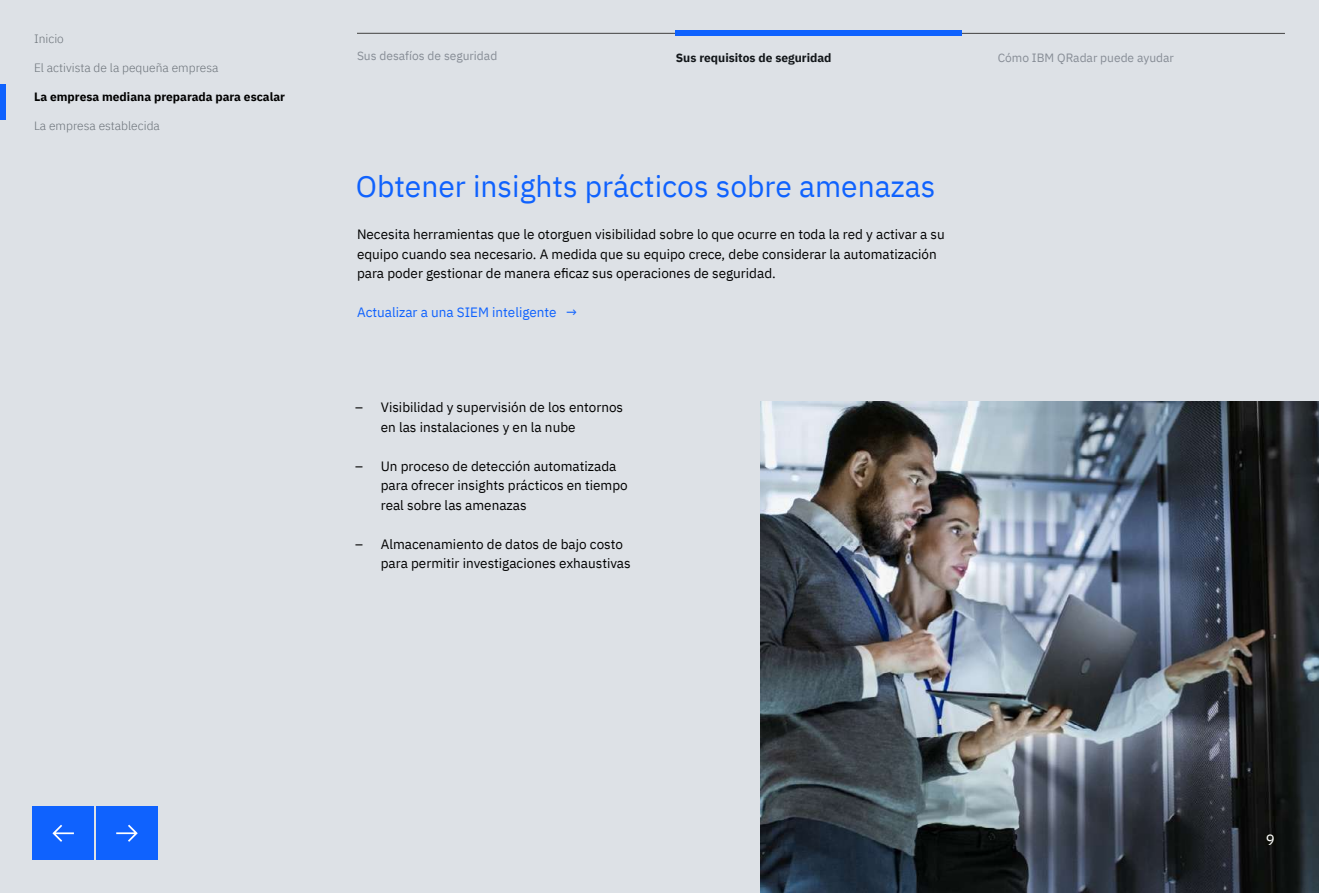
<style>
.page{position:relative;width:1319px;height:893px;background:#fff}
.page>*{position:absolute;margin:0;border:0;box-sizing:border-box;transform-origin:0 0}
.t1{font:30px "IBM Plex Sans";color:#0f62fe}
.t2{font:15px "IBM Plex Sans";color:#fff}
.t3{font:13.5px/19.5px "IBM Plex Sans";color:#000}
.t4{font:13.5px "IBM Plex Sans";color:#0f62fe}
.t5{font:300 12px "IBM Plex Sans";color:#697077}
.t6{font:12px "IBM Plex Sans";color:#878d96}
.t7{font:700 12px "IBM Plex Sans";color:#000}
.t8{font:700 12px "IBM Plex Sans";color:#121619}
</style>
<div class="page">
<div style="left:0;top:0;width:1318px;height:893px;background:#dde1e6"></div>
<img style="left:760px;top:402px;width:558px;height:491px">
<hr style="left:357px;top:33px;width:927px;height:1px;background:#525252">
<div style="left:675px;top:31px;width:286px;height:5px;background:#0f62fe"></div>
<div style="left:0;top:84px;width:5px;height:35px;background:#0f62fe"></div>
<div style="left:33px;top:806px;width:61px;height:54px;background:#0f62fe"></div>
<div style="left:97px;top:806px;width:61px;height:54px;background:#0f62fe"></div>
<p class="t5" style="left:34px;top:30px;width:31px">Inicio</p>
<p class="t5" style="left:34px;top:59px;width:186px">El activista de la pequeña empresa</p>
<p class="t7" style="left:34px;top:87px;width:252px">La empresa mediana preparada para escalar</p>
<p class="t5" style="left:34px;top:116px;width:127px">La empresa establecida</p>
<p class="t6" style="left:357px;top:46px;width:142px">Sus desafíos de seguridad</p>
<p class="t8" style="left:675px;top:48px;width:157px">Sus requisitos de seguridad</p>
<p class="t6" style="left:997px;top:48px;width:178px">Cómo IBM QRadar puede ayudar</p>
<h1 class="t1" style="left:356px;top:163px;width:581px">Obtener insights prácticos sobre amenazas</h1>
<p class="t3" style="left:357px;top:223px;width:589px">Necesita herramientas que le otorguen visibilidad sobre lo que ocurre en toda la red y activar a su equipo cuando sea necesario. A medida que su equipo crece, debe considerar la automatización para poder gestionar de manera eficaz sus operaciones de seguridad.</p>
<p class="t4" style="left:357px;top:302px;width:222px">Actualizar a una SIEM inteligente →</p>
<p class="t3" style="left:381px;top:397px;width:244px;text-indent:-26px">– Visibilidad y supervisión de los entornos en las instalaciones y en la nube</p>
<p class="t3" style="left:381px;top:455px;width:248px;text-indent:-26px">– Un proceso de detección automatizada para ofrecer insights prácticos en tiempo real sobre las amenazas</p>
<p class="t3" style="left:381px;top:533px;width:251px;text-indent:-26px">– Almacenamiento de datos de bajo costo para permitir investigaciones exhaustivas</p>
<p class="t2" style="left:1265px;top:828px;width:10px">9</p>
</div>
